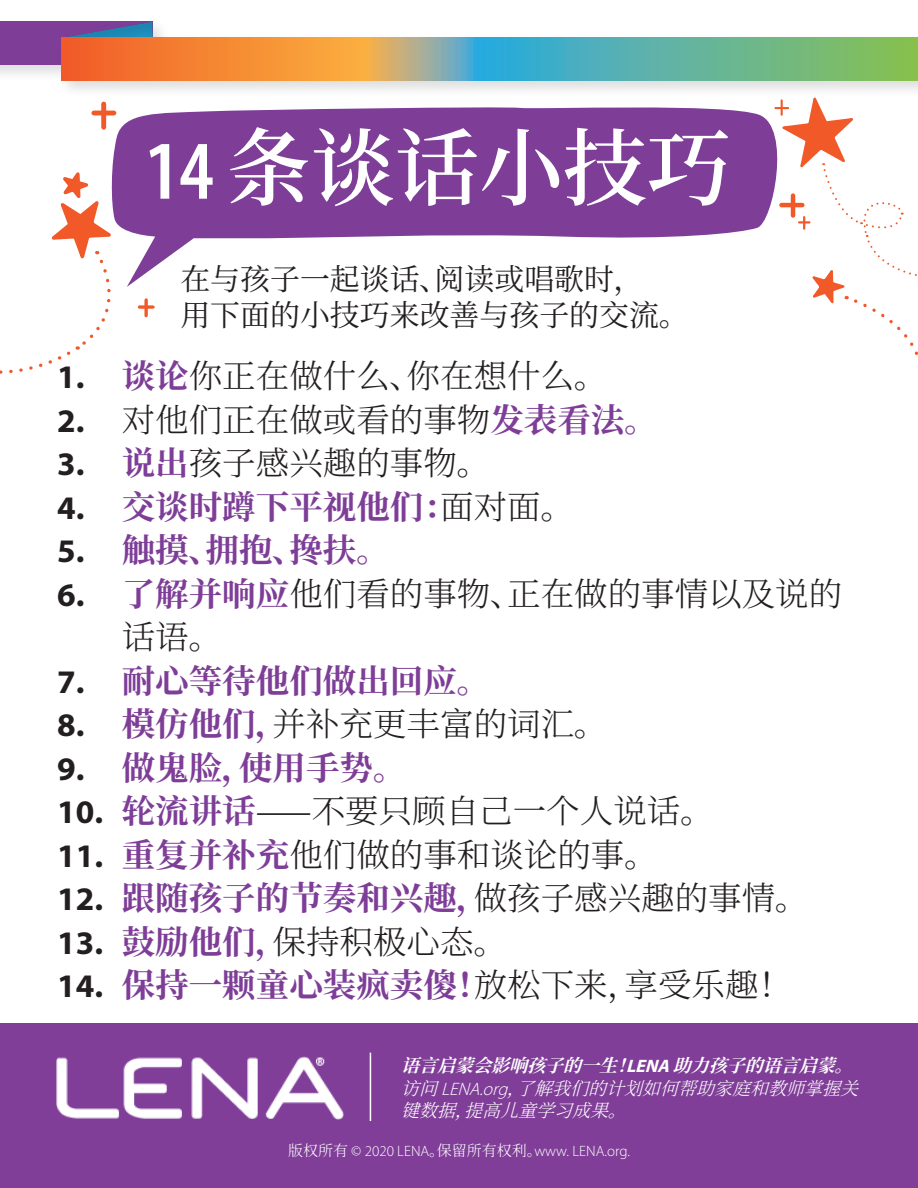
<style>
.page{position:relative;width:918px;height:1188px;background:#fff}
.page>*{position:absolute;margin:0;border:0;box-sizing:border-box;transform-origin:0 0}
.t1{font:600 84px "Source Han Serif CN";color:#fff}
.t2{font:300 33px/43.5px "Source Han Serif CN";color:#231f20}
.t3{font:700 33px "Source Han Serif CN";color:#7e3e98}
.t4{font:29.85px/35.8px "Source Han Serif CN";color:#231f20}
.t5{font:italic 300 18px/22.5px "Source Han Serif CN";color:#fff}
.t6{font:italic 700 18px "Source Han Serif CN";color:#fff}
.t7{font:300 15px "Myriad Pro";color:#fff}
.s1{font-family:"Myriad Pro";font-stretch:condensed}
.s2{font-family:"Myriad Pro";font-weight:700}
.s3{font-weight:700;color:#7e3e98}
.s4{font-family:"Myriad Pro";color:#231f20}
.s5{font-weight:300;color:#231f20}
.s6{font-family:"Myriad Pro"}
.s7{font-family:"Source Han Serif CN"}
</style>
<div class="page">
<svg style="left:111px;top:107px;width:664px;height:180px;fill:#7e3e98"></svg>
<div style="left:0;top:18px;width:170px;height:64px;background:#231f20;opacity:.15"></div>
<div style="left:0;top:22px;width:152px;height:43px;background:#7e3e98"></div>
<svg style="left:61px;top:18px;width:95px;height:16px"></svg>
<div style="left:58px;top:34px;width:860px;height:64px;background:#231f20;opacity:.15"></div>
<svg style="left:62px;top:38px;width:856px;height:43px;background:#9da274"></svg>
<div style="left:101px;top:104px;width:5px;height:23px;background:#f15929"></div>
<hr style="left:94px;top:111px;width:20px;height:4px;background:#f15929">
<svg style="left:0;top:164px;width:120px;height:210px"></svg>
<svg style="left:144px;top:300px;width:4px;height:16px"></svg>
<svg style="left:139px;top:305px;width:14px;height:4px"></svg>
<svg style="left:775px;top:91px;width:143px;height:264px"></svg>
<div style="left:0;top:1024px;width:918px;height:164px;background:#803e98"></div>
<img style="left:57px;top:1056px;width:286px;height:63px">
<hr style="left:370px;top:1053px;width:1px;height:68px;background:#fff">
<p class="t1" style="left:145px;top:121px;width:587px"><span class="s1">14</span> 条谈话小技巧</p>
<p class="t4" style="left:180px;top:262px;width:510px">在与孩子一起谈话、阅读或唱歌时，<br>用下面的小技巧来改善与孩子的交流。</p>
<p class="t2" style="left:57px;top:355px;width:552px"><span class="s2">1.</span> <span class="s3">谈论</span>你正在做什么、你在想什么。</p>
<p class="t2" style="left:57px;top:399px;width:602px"><span class="s2">2.</span> 对他们正在做或看的事物<span class="s3">发表看法。</span></p>
<p class="t2" style="left:57px;top:442px;width:434px"><span class="s2">3.</span> <span class="s3">说出</span>孩子感兴趣的事物。</p>
<p class="t3" style="left:57px;top:488px;width:518px"><span class="s4">4.</span> 交谈时蹲下平视他们：<span class="s5">面对面。</span></p>
<p class="t3" style="left:57px;top:532px;width:334px"><span class="s4">5.</span> 触摸、拥抱、搀扶。</p>
<p class="t2" style="left:122px;top:573px;width:722px;text-indent:-65px"><span class="s2">6.</span> <span class="s3">了解并响应</span>他们看的事物、正在做的事情以及说的话语。</p>
<p class="t3" style="left:57px;top:662px;width:434px"><span class="s4">7.</span> 耐心等待他们做出回应。</p>
<p class="t2" style="left:57px;top:703px;width:552px"><span class="s2">8.</span> <span class="s3">模仿他们，</span>并补充更丰富的词汇。</p>
<p class="t3" style="left:57px;top:749px;width:351px"><span class="s4">9.</span> 做鬼脸，使用手势。</p>
<p class="t2" style="left:57px;top:790px;width:658px"><span class="s2">10.</span> <span class="s3">轮流讲话</span>⸺不要只顾自己一个人说话。</p>
<p class="t2" style="left:57px;top:834px;width:602px"><span class="s2">11.</span> <span class="s3">重复并补充</span>他们做的事和谈论的事。</p>
<p class="t3" style="left:57px;top:880px;width:753px"><span class="s4">12.</span> 跟随孩子的节奏和兴趣，<span class="s5">做孩子感兴趣的事情。</span></p>
<p class="t2" style="left:57px;top:921px;width:451px"><span class="s2">13.</span> <span class="s3">鼓励他们，</span>保持积极心态。</p>
<p class="t3" style="left:57px;top:967px;width:736px"><span class="s4">14.</span> 保持一颗童心装疯卖傻！<span class="s5">放松下来，享受乐趣！</span></p>
<p class="t6" style="left:401px;top:1055px;width:467px">语言启蒙会影响孩子的一生！<span class="s6">L E N A</span> 助力孩子的语言启蒙。</p>
<p class="t5" style="left:401px;top:1077px;width:472px">访问<span class="s6">L E N A . o rg</span> ，了解我们的计划如何帮助家庭和教师掌握关键数据，提高儿童学习成果。</p>
<p class="t7" style="left:288px;top:1143px;width:343px"><span class="s7">版权所有</span> © 2020 LENA<span class="s7">。保留所有权利。</span>www. LENA.org.</p>
</div>
